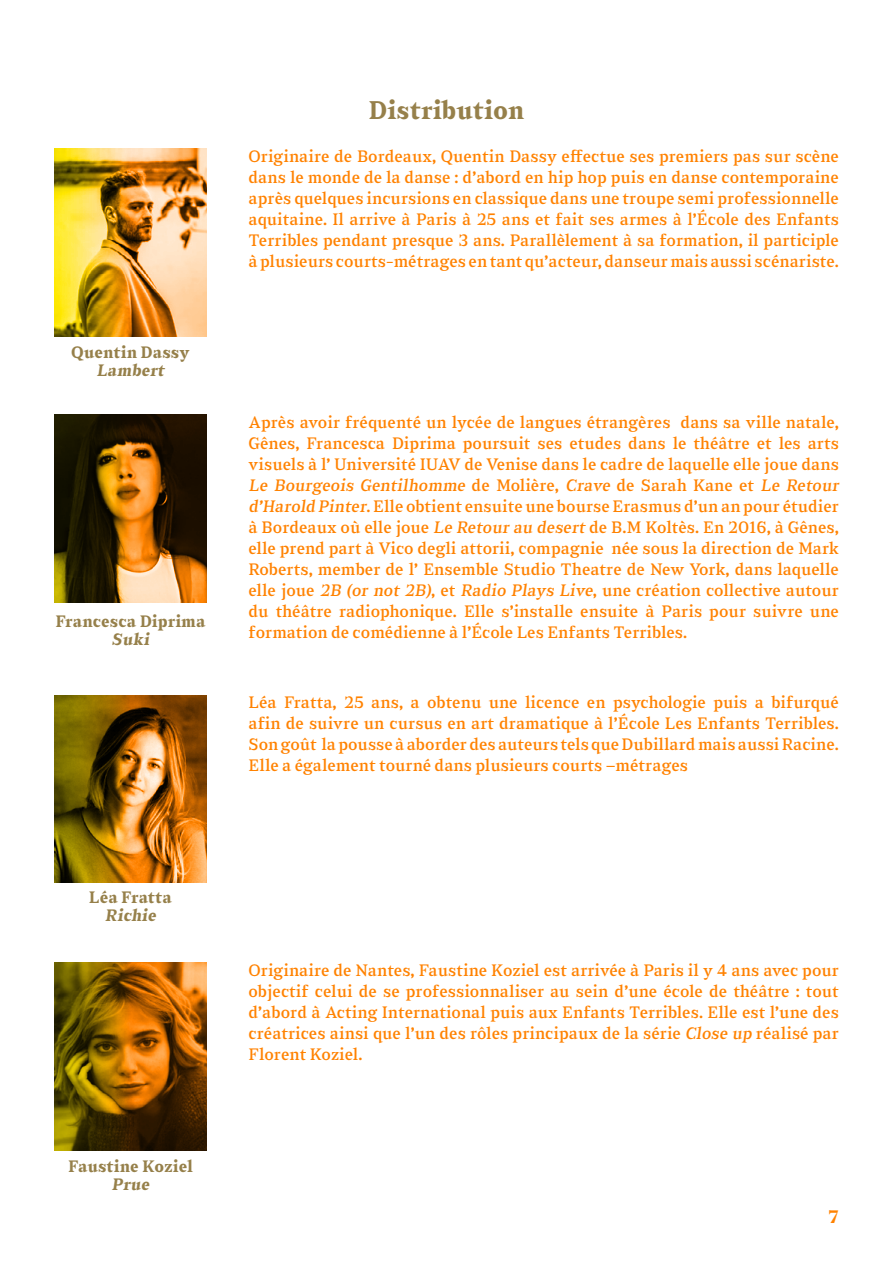
<style>
.page{position:relative;width:893px;height:1263px;background:#fff}
.page>*{position:absolute;margin:0;border:0;box-sizing:border-box;transform-origin:0 0}
.t1{font:700 25.5px "Sabre";color:#96804a}
.t2{font:700 18px "Sabre";color:#ff8200}
.t3{font:16.5px/21px "Sabre";color:#ff8200;text-align:justify}
.t4{font:700 16.5px/18px "Sabre";color:#96804a;text-align:center}
</style>
<div class="page">
<svg style="left:54px;top:149px;width:153px;height:187px;background:#d7a849"></svg>
<svg style="left:54px;top:415px;width:153px;height:187px;background:#614113"></svg>
<svg style="left:54px;top:695px;width:153px;height:187px;background:#986613"></svg>
<svg style="left:54px;top:963px;width:153px;height:187px;background:#845505"></svg>
<p class="t4" style="left:71px;top:344px;width:120px">Quentin Dassy<br>Lambert</p>
<p class="t4" style="left:55px;top:612px;width:152px">Francesca Diprima<br>Suki</p>
<h1 class="t1" style="left:369px;top:94px;width:157px">Distribution</h1>
<p class="t3" style="left:249px;top:146px;width:592px">Originaire de Bordeaux, Quentin Dassy effectue ses premiers pas sur scène dans le monde de la danse : d’abord en hip hop puis en danse contemporaine après quelques incursions en classique dans une troupe semi professionnelle aquitaine. Il arrive à Paris à 25 ans et fait ses armes à l’École des Enfants Terribles pendant presque 3 ans. Parallèlement à sa formation, il participle à plusieurs courts-métrages en tant qu’acteur, danseur mais aussi scénariste.</p>
<p class="t3" style="left:249px;top:412px;width:595px;text-align:left">Après avoir fréquenté un lycée de langues étrangères dans sa ville natale, Gênes, Francesca Diprima poursuit ses etudes dans le théâtre et les arts visuels à l’ Université IUAV de Venise dans le cadre de laquelle elle joue dans Le Bourgeois Gentilhomme d e Mol i è r e , Crave d e S a r ah Ka n e e t Le Retour d’Harold Pinter. Elle obtient ensuite une bourse Erasmus d’un an pour étudier à Bordeaux où elle joue Le Retour au desert de B.M Koltès. En 2016, à Gênes, elle prend part à Vico degli attorii, compagnie née sous la direction de Mark Roberts, member de l’ Ensemble Studio Theatre de New York, dans laquelle elle joue 2B (or not 2B), et Radio Plays Live, une création collective autour du théâtre radiophonique. Elle s’installe ensuite à Paris pour suivre une formation de comédienne à l’École Les Enfants Terribles.</p>
<p class="t3" style="left:249px;top:692px;width:592px">Léa Fratta, 25 ans, a obtenu une licence en psychologie puis a bifurqué afin de suivre un cursus en art dramatique à l’École Les Enfants Terribles.<br>Son goût la pousse à aborder des auteurs tels que Dubillard mais aussi Racine.<br>Elle a également tourné dans plusieurs courts –métrages</p>
<p class="t4" style="left:89px;top:889px;width:85px">Léa Fratta<br>Richie</p>
<p class="t4" style="left:68px;top:1158px;width:126px">Faustine Koziel<br>Prue</p>
<p class="t3" style="left:249px;top:960px;width:592px">Originaire de Nantes, Faustine Koziel est arrivée à Paris il y 4 ans avec pour objectif celui de se professionnaliser au sein d’une école de théâtre : tout d’abord à Acting International puis aux Enfants Terribles. Elle est l’une des créatrices ainsi que l’un des rôles principaux de la série Close up réalisé par Florent Koziel.</p>
<p class="t2" style="left:828px;top:1206px;width:12px">7</p>
</div>
